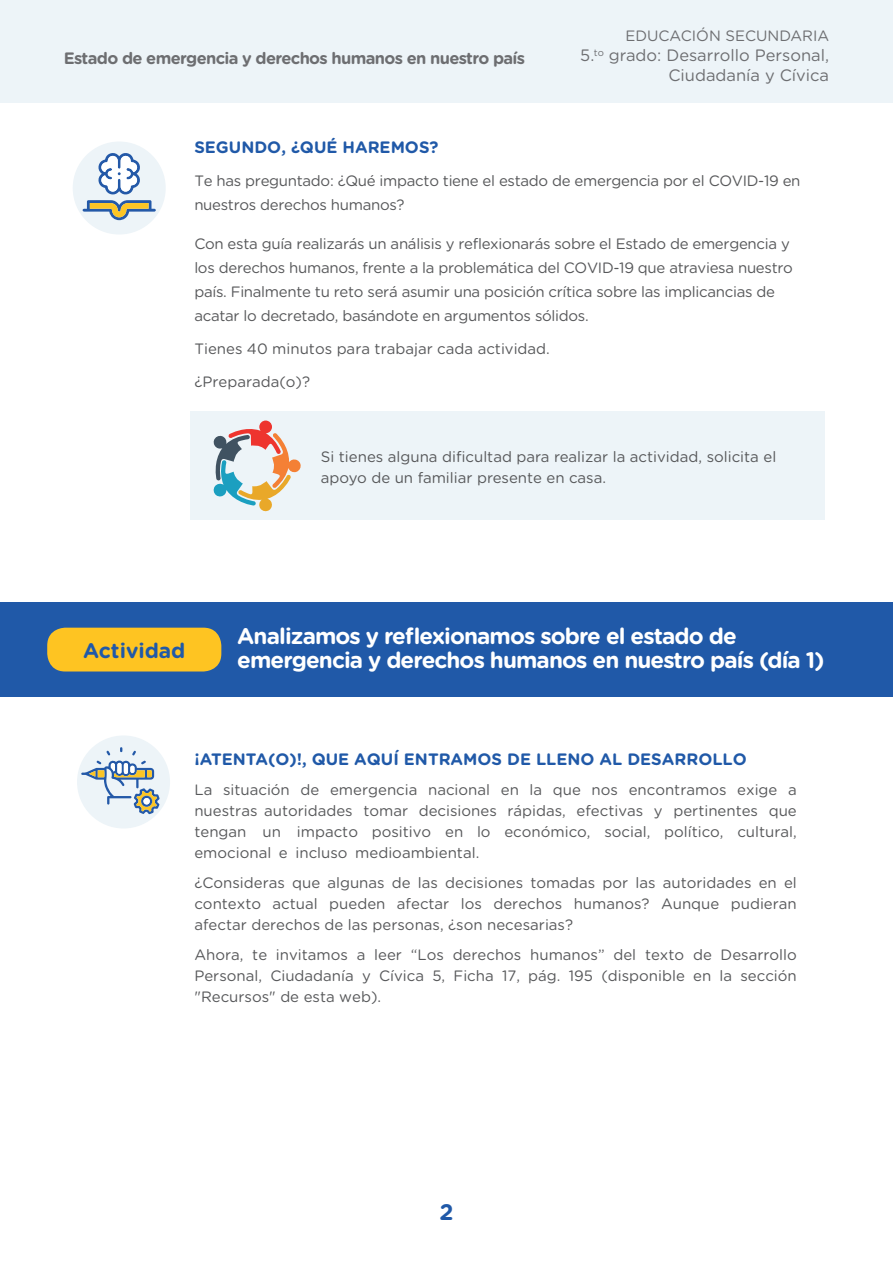
<style>
.page{position:relative;width:893px;height:1263px;background:#fff}
.page>*{position:absolute;margin:0;border:0;box-sizing:border-box;transform-origin:0 0}
.t1{font:700 22.5px/24px "Gotham Rounded";letter-spacing:-.04em;color:#fff}
.t2{font:700 22.5px "Gotham Rounded";color:#2059a8}
.t3{font:700 21px "Gotham Rounded";color:#2059a8}
.t4{font:700 16.5px "Gotham Rounded";color:#2059a8}
.t5{font:700 16.5px "Gotham Rounded";letter-spacing:-.04em;color:#6d6e71}
.t6{font:16.5px/19.8px "Gotham Rounded";color:#6d6e71;text-align:right}
.t7{font:15px/21px "Gotham Rounded";letter-spacing:-.02em;color:#57585a;text-align:justify}
.t8{font:15px/21px "Gotham Rounded";color:#57585a}
.t9{font:15px "Gotham Rounded";color:#6d6e71}
</style>
<div class="page">
<div style="left:77px;top:735px;width:93px;height:93px;background:#edf4f8;border-radius:50%"></div>
<svg style="left:81px;top:747px;width:79px;height:67px"></svg>
<div style="left:143px;top:798px;width:7px;height:6px;background:#fff;border-radius:50%"></div>
<div style="left:0;top:0;width:893px;height:102px;background:#edf4f8"></div>
<div style="left:0;top:602px;width:893px;height:95px;background:#2059a8"></div>
<div style="left:47px;top:628px;width:174px;height:43px;background:#fec422;border-radius:18px"></div>
<div style="left:190px;top:412px;width:635px;height:108px;background:#edf4f8"></div>
<svg style="left:213px;top:420px;width:88px;height:92px"></svg>
<div style="left:73px;top:141px;width:93px;height:93px;background:#edf4f8;border-radius:50%"></div>
<svg style="left:83px;top:153px;width:73px;height:67px"></svg>
<p class="t5" style="left:64px;top:49px;width:463px">Estado de emergencia y derechos humanos en nuestro país</p>
<p class="t9" style="left:625px;top:28px;width:205px">EDUCACIÓN SECUNDARIA</p>
<p class="t6" style="left:580px;top:45px;width:250px">5.<sup>to</sup> grado: Desarrollo Personal,<br>Ciudadanía y Cívica</p>
<p class="t4" style="left:194px;top:138px;width:246px">SEGUNDO, ¿QUÉ HAREMOS?</p>
<p class="t7" style="left:194px;top:168px;width:608px;line-height:24px">Te has preguntado: ¿Qué impacto tiene el estado de emergencia por el COVID-19 en nuestros derechos humanos?</p>
<p class="t7" style="left:194px;top:231px;width:600px;line-height:24px;text-align:left">Con esta guía realizarás un análisis y reflexionarás sobre el Estado de emergencia y los derechos humanos, frente a la problemática del COVID-19 que atraviesa nuestro país. Finalmente tu reto será asumir una posición crítica sobre las implicancias de acatar lo decretado, basándote en argumentos sólidos.</p>
<p class="t8" style="left:194px;top:338px;width:357px">Tienes 40 minutos para trabajar cada actividad.</p>
<p class="t8" style="left:194px;top:371px;width:117px">¿Preparada(o)?</p>
<p class="t8" style="left:321px;top:446px;width:457px">Si tienes alguna dificultad para realizar la actividad, solicita el apoyo de un familiar presente en casa.</p>
<h2 class="t3" style="left:83px;top:639px;width:104px">Actividad</h2>
<h1 class="t1" style="left:237px;top:624px;width:589px">Analizamos y reflexionamos sobre el estado de emergencia y derechos humanos en nuestro país (día 1)</h1>
<p class="t4" style="left:194px;top:749px;width:554px">¡ATENTA(O)!, QUE AQUÍ ENTRAMOS DE LLENO AL DESARROLLO</p>
<p class="t7" style="left:194px;top:779px;width:604px">La situación de emergencia nacional en la que nos encontramos exige a nuestras autoridades tomar decisiones rápidas, efectivas y pertinentes que tengan un impacto positivo en lo económico, social, político, cultural, emocional e incluso medioambiental.</p>
<p class="t7" style="left:194px;top:871px;width:604px">¿Consideras que algunas de las decisiones tomadas por las autoridades en el contexto actual pueden afectar los derechos humanos? Aunque pudieran afectar derechos de las personas, ¿son necesarias?</p>
<p class="t7" style="left:194px;top:943px;width:604px">Ahora, te invitamos a leer “Los derechos humanos” del texto de Desarrollo Personal, Ciudadanía y Cívica 5, Ficha 17, pág. 195 (disponible en la sección "Recursos" de esta web).</p>
<h1 class="t2" style="left:439px;top:1199px;width:16px">2</h1>
</div>
